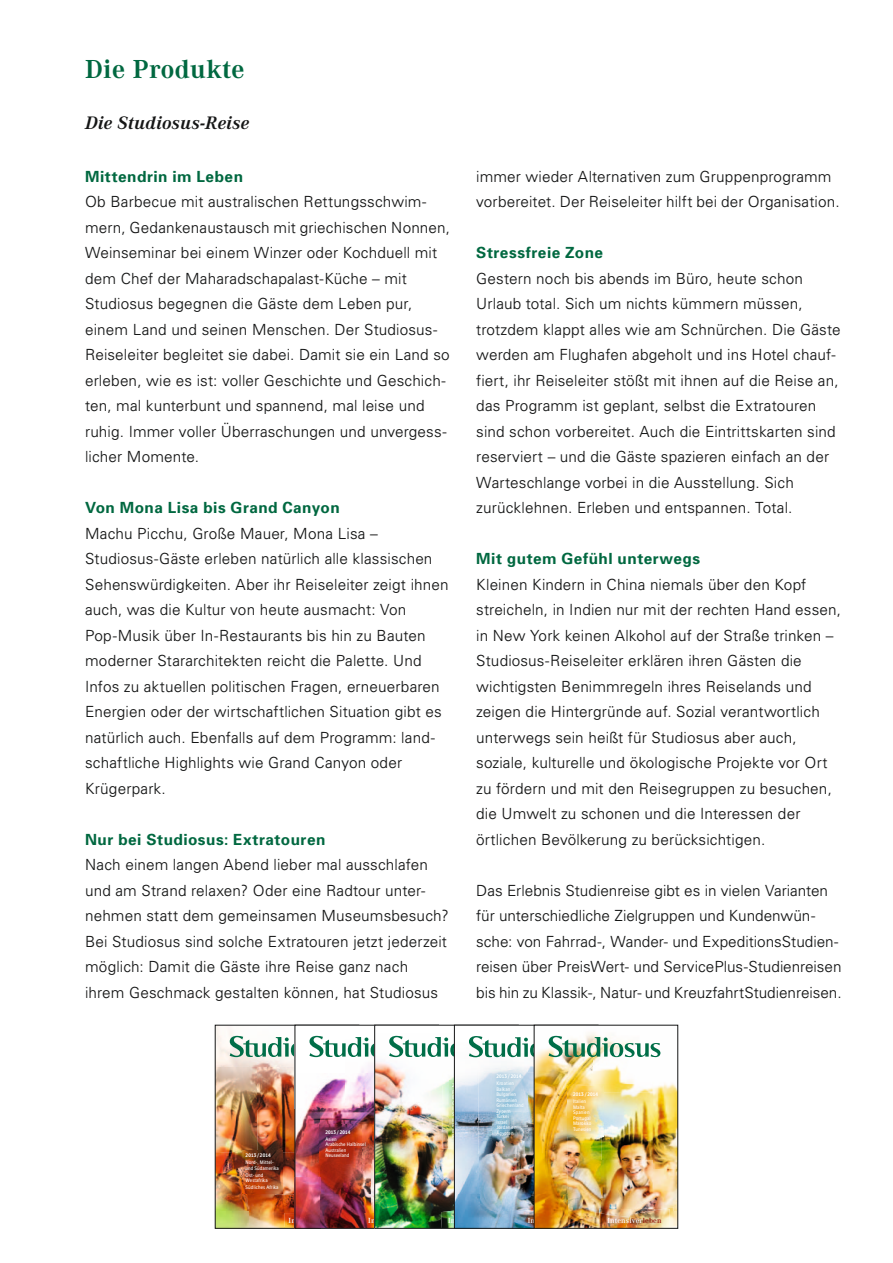
<style>
.page{position:relative;width:893px;height:1263px;background:#fff}
.page>*{position:absolute;margin:0;border:0;box-sizing:border-box;transform-origin:0 0}
.t1{font:700 27px "Corporate ASRM";letter-spacing:.015em;color:#006840}
.t2{font:italic 700 18.75px "Corporate ASRM";letter-spacing:.01em;color:#151616}
.t3{font:300 15.75px/25.5px "Univers SRM";letter-spacing:.005em;color:#151616}
.t4{font:700 15.75px "Univers SRM";letter-spacing:.03em;color:#006840}
.t5{font:600 7.65px "Corporate A";letter-spacing:.02em;color:#fff}
.t6{font:4.8px/5.6px "Stroudley SRM";letter-spacing:.015em;color:#fff}
.t7{font:4.8px "Stroudley Bold SRM";letter-spacing:.015em;color:#fff}
.s1{color:#98180b}
</style>
<div class="page">
<img style="left:217px;top:1027px;width:78px;height:125px">
<img style="left:217px;top:1152px;width:32px;height:75px">
<img style="left:282px;top:1152px;width:13px;height:41px">
<img style="left:249px;top:1193px;width:46px;height:34px">
<img style="left:285px;top:1213px;width:10px;height:14px">
<img style="left:287px;top:1216px;width:8px;height:8px">
<img style="left:242px;top:1150px;width:40px;height:43px">
<div style="left:215px;top:1025px;width:144px;height:204px;border:1px solid #151616"></div>
<div style="left:295px;top:1025px;width:144px;height:203px;background:#fff"></div>
<img style="left:297px;top:1057px;width:77px;height:170px">
<img style="left:364px;top:1213px;width:10px;height:14px">
<div style="left:295px;top:1025px;width:144px;height:204px;border:1px solid #151616"></div>
<img style="left:376px;top:1033px;width:78px;height:194px">
<img style="left:441px;top:1208px;width:13px;height:19px">
<img style="left:442px;top:1073px;width:12px;height:8px">
<img style="left:442px;top:1081px;width:9px;height:67px">
<img style="left:451px;top:1141px;width:3px;height:7px">
<img style="left:449px;top:1080px;width:5px;height:61px">
<div style="left:374px;top:1025px;width:145px;height:204px;border:1px solid #151616"></div>
<img style="left:473px;top:1027px;width:61px;height:31px">
<img style="left:456px;top:1075px;width:23px;height:152px">
<img style="left:479px;top:1153px;width:55px;height:74px">
<img style="left:478px;top:1057px;width:56px;height:15px">
<img style="left:478px;top:1072px;width:15px;height:81px">
<img style="left:524px;top:1072px;width:10px;height:81px">
<img style="left:493px;top:1140px;width:31px;height:13px">
<img style="left:492px;top:1070px;width:36px;height:70px">
<div style="left:454px;top:1025px;width:144px;height:204px;border:1px solid #151616"></div>
<img style="left:536px;top:1027px;width:98px;height:57px">
<img style="left:653px;top:1051px;width:23px;height:160px">
<img style="left:536px;top:1084px;width:32px;height:143px">
<img style="left:568px;top:1084px;width:85px;height:9px">
<img style="left:602px;top:1093px;width:51px;height:116px">
<img style="left:568px;top:1137px;width:34px;height:90px">
<img style="left:674px;top:1211px;width:2px;height:16px">
<img style="left:662px;top:1207px;width:12px;height:20px">
<img style="left:599px;top:1209px;width:30px;height:18px">
<img style="left:629px;top:1209px;width:41px;height:18px">
<img style="left:600px;top:1213px;width:29px;height:14px">
<svg style="left:626px;top:1217px;width:13px;height:10px"></svg>
<img style="left:567px;top:1087px;width:37px;height:50px">
<svg style="left:230px;top:1036px;width:430px;height:21px"></svg>
<h1 class="t1" style="left:85px;top:54px;width:161px">Die Produkte</h1>
<p class="t2" style="left:85px;top:112px;width:166px">Die Studiosus-Reise</p>
<p class="t4" style="left:85px;top:166px;width:160px">Mittendrin im Leben</p>
<p class="t3" style="left:85px;top:188px;width:367px">Ob Barbecue mit australischen Rettungsschwim&shy;mern, Gedankenaustausch mit griechischen Nonnen, Weinseminar bei einem Winzer oder Kochduell mit dem Chef der Maharadschapalast-Küche – mit Studiosus begegnen die Gäste dem Leben pur, einem Land und seinen Menschen. Der Studiosus-Reiseleiter begleitet sie dabei. Damit sie ein Land so erleben, wie es ist: voller Geschichte und Geschich&shy;ten, mal kunterbunt und spannend, mal leise und ruhig. Immer voller Überraschungen und unvergess&shy;licher Momente.</p>
<p class="t4" style="left:85px;top:498px;width:256px">Von Mona Lisa bis Grand Canyon</p>
<p class="t3" style="left:85px;top:520px;width:365px">Machu Picchu, Große Mauer, Mona Lisa – Studiosus-Gäste erleben natürlich alle klassischen Sehenswürdigkeiten. Aber ihr Reiseleiter zeigt ihnen auch, was die Kultur von heute ausmacht: Von Pop‑Musik über In-Restaurants bis hin zu Bauten moderner Stararchitekten reicht die Palette. Und Infos zu aktuellen politischen Fragen, erneuerbaren Energien oder der wirtschaftlichen Situation gibt es natürlich auch. Ebenfalls auf dem Programm: land&shy;schaftliche Highlights wie Grand Canyon oder Krügerpark.</p>
<p class="t4" style="left:85px;top:829px;width:242px">Nur bei Studiosus: Extratouren</p>
<p class="t3" style="left:85px;top:851px;width:365px">Nach einem langen Abend lieber mal ausschlafen und am Strand relaxen? Oder eine Radtour unter&shy;nehmen statt dem gemeinsamen Museumsbesuch?<br>Bei Studiosus sind solche Extratouren jetzt jederzeit möglich: Damit die Gäste ihre Reise ganz nach ihrem Geschmack gestalten können, hat Studiosus</p>
<p class="t3" style="left:476px;top:163px;width:365px">immer wieder Alternativen zum Gruppenprogramm vorbereitet. Der Reiseleiter hilft bei der Organisation.</p>
<p class="t4" style="left:476px;top:243px;width:128px">Stressfreie Zone</p>
<p class="t3" style="left:476px;top:265px;width:366px">Gestern noch bis abends im Büro, heute schon Urlaub total. Sich um nichts kümmern müssen, trotzdem klappt alles wie am Schnürchen. Die Gäste werden am Flughafen abgeholt und ins Hotel chauf&shy;fiert, ihr Reiseleiter stößt mit ihnen auf die Reise an, das Programm ist geplant, selbst die Extratouren sind schon vorbereitet. Auch die Eintrittskarten sind reserviert – und die Gäste spazieren einfach an der Warteschlange vorbei in die Ausstellung. Sich zurücklehnen. Erleben und entspannen. Total.</p>
<p class="t4" style="left:476px;top:549px;width:225px">Mit gutem Gefühl unterwegs</p>
<p class="t3" style="left:476px;top:571px;width:366px">Kleinen Kindern in China niemals über den Kopf streicheln, in Indien nur mit der rechten Hand essen, in New York keinen Alkohol auf der Straße trinken – Studiosus-Reiseleiter erklären ihren Gästen die wichtigsten Benimmregeln ihres Reiselands und zeigen die Hintergründe auf. Sozial verantwortlich unterwegs sein heißt für Studiosus aber auch, soziale, kulturelle und ökologische Projekte vor Ort zu fördern und mit den Reisegruppen zu besuchen, die Umwelt zu schonen und die Interessen der örtlichen Bevölkerung zu berücksichtigen.</p>
<p class="t3" style="left:476px;top:877px;width:367px">Das Erlebnis Studienreise gibt es in vielen Varianten für unterschiedliche Zielgruppen und Kundenwün&shy;sche: von Fahrrad-, Wander- und ExpeditionsStudien&shy;reisen über PreisWert- und ServicePlus-Studienreisen bis hin zu Klassik-, Natur- und KreuzfahrtStudienreisen.</p>
<p class="t7" style="left:246px;top:1153px;width:27px">2013 / 2014</p>
<p class="t6" style="left:246px;top:1160px;width:35px">Nord-, Mittel&shy;und Südamerika</p>
<p class="t6" style="left:246px;top:1172px;width:24px">Ost- und<br>Westafrika</p>
<p class="t6" style="left:246px;top:1185px;width:34px">Südliches Afrika</p>
<p class="t7" style="left:325px;top:1129px;width:27px">2013 / 2014</p>
<p class="t6" style="left:325px;top:1136px;width:42px">Asien<br>Arabische Halbinsel<br>Australien<br>Neuseeland</p>
<p class="t7" style="left:496px;top:1073px;width:27px">2013 / 2014</p>
<p class="t6" style="left:496px;top:1080px;width:29px">Kroatien<br>Balkan<br>Bulgarien<br>Rumänien<br>Griechenland<br>Zypern<br>Türkei<br>Israel<br>Jordanien<br>Ägypten</p>
<p class="t7" style="left:573px;top:1091px;width:27px">2013 / 2014</p>
<p class="t6" style="left:573px;top:1099px;width:20px">Italien<br>Malta<br>Spanien<br>Portugal<br>Marokko<br>Tunesien</p>
<p class="t5" style="left:607px;top:1216px;width:56px">Intensiver<span class="s1">leben</span></p>
</div>
